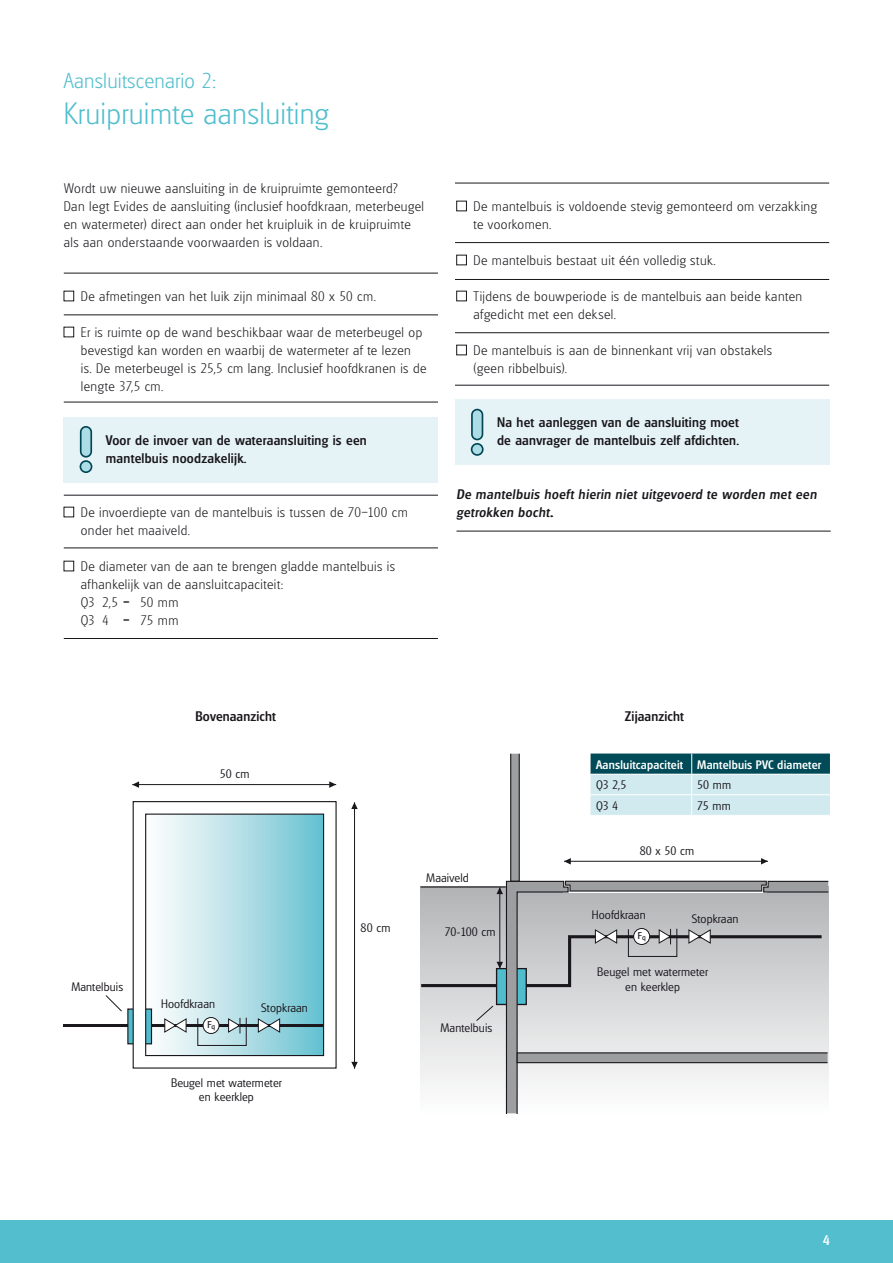
<style>
.page{position:relative;width:893px;height:1263px;background:#fff}
.page>*{position:absolute;margin:0;border:0;box-sizing:border-box;transform-origin:0 0}
.t1{font:200 30px "Glasgow";letter-spacing:.01em;color:#52bece}
.t2{font:200 21px "Glasgow";letter-spacing:.01em;color:#52bece}
.t3{font:200 13.5px/18px "Glasgow";letter-spacing:.03em;color:#1a171c}
.t4{font:500 13.5px/18px "Glasgow";letter-spacing:.02em;color:#1a171c}
.t5{font:500 13.5px/18px "Iglasgow";letter-spacing:.035em;color:#1a171c}
.t6{font:500 13.5px "Glasgow";color:#fff}
.t7{font:300 12px/14.4px "Glasgow";letter-spacing:.01em;color:#1a171c;text-align:center}
.t8{font:500 12px "Glasgow";letter-spacing:.02em;color:#fff}
.t9{font:9.75px "Glasgow";color:#1a171c}
.s1{font-weight:700}
</style>
<div class="page">
<div style="left:456px;top:201px;width:11px;height:10px;border:1px solid #1a171c"></div>
<div style="left:456px;top:255px;width:11px;height:10px;border:1px solid #1a171c"></div>
<div style="left:456px;top:291px;width:11px;height:10px;border:1px solid #1a171c"></div>
<div style="left:456px;top:345px;width:11px;height:10px;border:1px solid #1a171c"></div>
<div style="left:0;top:1220px;width:893px;height:43px;background:#52bece"></div>
<div style="left:64px;top:291px;width:10px;height:10px;border:1px solid #1a171c"></div>
<div style="left:64px;top:327px;width:10px;height:10px;border:1px solid #1a171c"></div>
<div style="left:64px;top:507px;width:10px;height:10px;border:1px solid #1a171c"></div>
<div style="left:64px;top:561px;width:10px;height:10px;border:1px solid #1a171c"></div>
<hr style="left:64px;top:273px;width:374px;height:1px;background:#1a171c">
<hr style="left:64px;top:315px;width:374px;height:1px;background:#1a171c">
<hr style="left:64px;top:402px;width:374px;height:1px;background:#1a171c">
<hr style="left:64px;top:495px;width:374px;height:1px;background:#1a171c">
<hr style="left:64px;top:548px;width:374px;height:1px;background:#1a171c">
<hr style="left:64px;top:638px;width:374px;height:1px;background:#1a171c">
<hr style="left:456px;top:531px;width:375px;height:1px;background:#1a171c">
<hr style="left:455px;top:242px;width:374px;height:1px;background:#1a171c">
<hr style="left:455px;top:279px;width:374px;height:1px;background:#1a171c">
<hr style="left:455px;top:332px;width:374px;height:1px;background:#1a171c">
<hr style="left:455px;top:385px;width:374px;height:1px;background:#1a171c">
<hr style="left:455px;top:183px;width:374px;height:1px;background:#1a171c">
<div style="left:64px;top:417px;width:374px;height:65px;background:#e5f3f6"></div>
<svg style="left:80px;top:426px;width:12px;height:47px"></svg>
<div style="left:455px;top:400px;width:374px;height:65px;background:#e5f3f6"></div>
<svg style="left:471px;top:409px;width:13px;height:47px"></svg>
<hr style="left:132px;top:784px;width:204px;height:1px;background:#1a171c">
<svg style="left:64px;top:995px;width:68px;height:50px"></svg>
<svg style="left:329px;top:781px;width:7px;height:7px"></svg>
<svg style="left:132px;top:781px;width:7px;height:7px"></svg>
<hr style="left:564px;top:861px;width:204px;height:1px;background:#1a171c">
<svg style="left:761px;top:858px;width:7px;height:6px"></svg>
<svg style="left:564px;top:858px;width:7px;height:6px"></svg>
<hr style="left:354px;top:802px;width:1px;height:267px;background:#1a171c">
<svg style="left:351px;top:1062px;width:7px;height:7px"></svg>
<svg style="left:351px;top:802px;width:7px;height:7px"></svg>
<div style="left:510px;top:753px;width:10px;height:129px;background:#9c9e9f;border:1px solid #1a171c"></div>
<svg style="left:132px;top:801px;width:205px;height:268px"></svg>
<svg style="left:420px;top:880px;width:409px;height:233px"></svg>
<div style="left:517px;top:1052px;width:311px;height:11px;background:#9c9e9f;border:1px solid #1a171c"></div>
<svg style="left:591px;top:753px;width:239px;height:62px;background:#8eb7be"></svg>
<h2 class="t2" style="left:64px;top:68px;width:154px">Aansluitscenario 2:</h2>
<h1 class="t1" style="left:64px;top:96px;width:266px">Kruipruimte aansluiting</h1>
<p class="t3" style="left:64px;top:179px;width:362px">Wordt uw nieuwe aansluiting in de kruipruimte gemonteerd?<br>Dan legt Evides de aansluiting (inclusief hoofdkraan, meterbeugel en watermeter) direct aan onder het kruipluik in de kruipruimte als aan onderstaande voorwaarden is voldaan.</p>
<p class="t3" style="left:81px;top:287px;width:297px">De afmetingen van het luik zijn minimaal 80 x 50 cm.</p>
<p class="t3" style="left:81px;top:323px;width:347px">Er is ruimte op de wand beschikbaar waar de meterbeugel op bevestigd kan worden en waarbij de watermeter af te lezen<br>is. De meterbeugel is 25,5 cm lang. Inclusief hoofdkranen is de lengte 37,5 cm.</p>
<p class="t4" style="left:106px;top:431px;width:262px">Voor de invoer van de wateraansluiting is een mantelbuis noodzakelijk.</p>
<p class="t3" style="left:81px;top:503px;width:328px">De invoerdiepte van de mantelbuis is tussen de 70–100 cm onder het maaiveld.</p>
<p class="t3" style="left:81px;top:557px;width:316px">De diameter van de aan te brengen gladde mantelbuis is afhankelijk van de aansluitcapaciteit:<br>Q3 2,5 = 50 mm<br>Q3 4 = 75 mm</p>
<p class="t3" style="left:473px;top:197px;width:345px">De mantelbuis is voldoende stevig gemonteerd om verzakking te voorkomen.</p>
<p class="t3" style="left:473px;top:251px;width:244px">De mantelbuis bestaat uit één volledig stuk.</p>
<p class="t3" style="left:473px;top:287px;width:330px">Tijdens de bouwperiode is de mantelbuis aan beide kanten afgedicht met een deksel.</p>
<p class="t3" style="left:473px;top:341px;width:300px">De mantelbuis is aan de binnenkant vrij van obstakels (geen ribbelbuis).</p>
<p class="t4" style="left:497px;top:413px;width:244px">Na het aanleggen van de aansluiting moet de aanvrager de mantelbuis zelf afdichten.</p>
<p class="t5" style="left:456px;top:485px;width:362px">De mantelbuis hoeft hierin niet uitgevoerd te worden met een getrokken bocht<span class="s1">.</span></p>
<p class="t4" style="left:195px;top:707px;width:82px">Bovenaanzicht</p>
<p class="t4" style="left:625px;top:707px;width:60px">Zijaanzicht</p>
<p class="t7" style="left:220px;top:767px;width:31px">50 cm</p>
<p class="t7" style="left:71px;top:980px;width:53px">Mantelbuis</p>
<p class="t7" style="left:161px;top:996px;width:55px">Hoofdkraan</p>
<p class="t9" style="left:207px;top:1018px;width:9px">F<sub>q</sub></p>
<p class="t7" style="left:261px;top:1000px;width:48px">Stopkraan</p>
<p class="t7" style="left:171px;top:1075px;width:112px">Beugel met watermeter en keerklep</p>
<p class="t7" style="left:361px;top:921px;width:31px">80 cm</p>
<p class="t7" style="left:426px;top:870px;width:44px">Maaiveld</p>
<p class="t7" style="left:445px;top:925px;width:52px">70-100 cm</p>
<p class="t7" style="left:441px;top:1020px;width:53px">Mantelbuis</p>
<p class="t8" style="left:596px;top:757px;width:227px">Aansluitcapaciteit Mantelbuis PVC diameter</p>
<p class="t7" style="left:596px;top:778px;width:32px">Q3 2,5</p>
<p class="t7" style="left:697px;top:778px;width:35px">50 mm</p>
<p class="t7" style="left:596px;top:798px;width:24px">Q3 4</p>
<p class="t7" style="left:697px;top:798px;width:35px">75 mm</p>
<p class="t7" style="left:640px;top:843px;width:56px">80 x 50 cm</p>
<p class="t7" style="left:592px;top:907px;width:55px">Hoofdkraan</p>
<p class="t9" style="left:638px;top:929px;width:9px">F<sub>q</sub></p>
<p class="t7" style="left:692px;top:911px;width:48px">Stopkraan</p>
<p class="t7" style="left:597px;top:965px;width:112px">Beugel met watermeter en keerklep</p>
<p class="t6" style="left:823px;top:1232px;width:9px">4</p>
</div>
